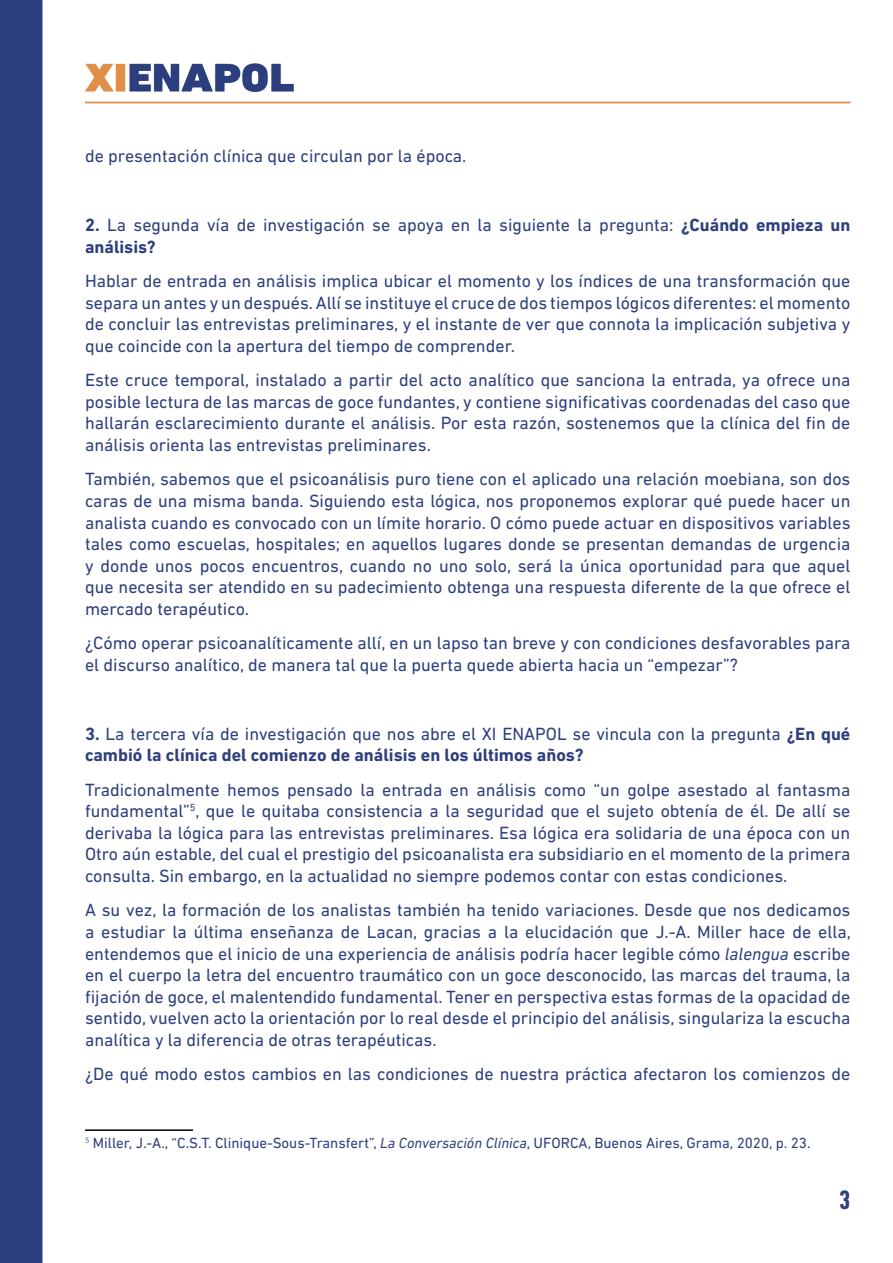
<style>
.page{position:relative;width:893px;height:1263px;background:#fff}
.page>*{position:absolute;margin:0;border:0;box-sizing:border-box;transform-origin:0 0}
.t1{font:700 condensed 27px "DIN Next LT Pro";color:#2e3f7d}
.t2{font:18px/21.6px "DIN Next LT Pro";color:#2e3f7d;text-align:justify}
.t3{font:15px "DIN Next LT Pro";color:#2e3f7d}
.s1{font-weight:700}
.s2{font-style:italic}
</style>
<div class="page">
<img style="left:0;top:0;width:851px;height:1263px">
<hr style="left:85px;top:1129px;width:108px;height:2px;background:#000">
<p class="t2" style="left:85px;top:145px;width:383px">de presentación clínica que circulan por la época.</p>
<p class="t2" style="left:85px;top:214px;width:767px"><span class="s1">2.</span> La segunda vía de investigación se apoya en la siguiente la pregunta: <span class="s1">¿Cuándo empieza un análisis?</span></p>
<p class="t2" style="left:85px;top:270px;width:767px">Hablar de entrada en análisis implica ubicar el momento y los índices de una transformación que separa un antes y un después. Allí se instituye el cruce de dos tiempos lógicos diferentes: el momento de concluir las entrevistas preliminares, y el instante de ver que connota la implicación subjetiva y que coincide con la apertura del tiempo de comprender.</p>
<p class="t2" style="left:85px;top:369px;width:767px">Este cruce temporal, instalado a partir del acto analítico que sanciona la entrada, ya ofrece una posible lectura de las marcas de goce fundantes, y contiene significativas coordenadas del caso que hallarán esclarecimiento durante el análisis. Por esta razón, sostenemos que la clínica del fin de análisis orienta las entrevistas preliminares.</p>
<p class="t2" style="left:85px;top:468px;width:767px">También, sabemos que el psicoanálisis puro tiene con el aplicado una relación moebiana, son dos caras de una misma banda. Siguiendo esta lógica, nos proponemos explorar qué puede hacer un analista cuando es convocado con un límite horario. O cómo puede actuar en dispositivos variables tales como escuelas, hospitales; en aquellos lugares donde se presentan demandas de urgencia y donde unos pocos encuentros, cuando no uno solo, será la única oportunidad para que aquel que necesita ser atendido en su padecimiento obtenga una respuesta diferente de la que ofrece el mercado terapéutico.</p>
<p class="t2" style="left:85px;top:632px;width:767px">¿Cómo operar psicoanalíticamente allí, en un lapso tan breve y con condiciones desfavorables para el discurso analítico, de manera tal que la puerta quede abierta hacia un “empezar”?</p>
<p class="t2" style="left:85px;top:722px;width:767px"><span class="s1">3.</span> La tercera vía de investigación que nos abre el XI ENAPOL se vincula con la pregunta <span class="s1">¿En qué cambió la clínica del comienzo de análisis en los últimos años?</span></p>
<p class="t2" style="left:85px;top:778px;width:767px">Tradicionalmente hemos pensado la entrada en análisis como “un golpe asestado al fantasma fundamental”<sup>5</sup>, que le quitaba consistencia a la seguridad que el sujeto obtenía de él. De allí se derivaba la lógica para las entrevistas preliminares. Esa lógica era solidaria de una época con un Otro aún estable, del cual el prestigio del psicoanalista era subsidiario en el momento de la primera consulta. Sin embargo, en la actualidad no siempre podemos contar con estas condiciones.</p>
<p class="t2" style="left:85px;top:899px;width:767px">A su vez, la formación de los analistas también ha tenido variaciones. Desde que nos dedicamos a estudiar la última enseñanza de Lacan, gracias a la elucidación que J.-A. Miller hace de ella, entendemos que el inicio de una experiencia de análisis podría hacer legible cómo <span class="s2">lalengua</span> escribe en el cuerpo la letra del encuentro traumático con un goce desconocido, las marcas del trauma, la fijación de goce, el malentendido fundamental. Tener en perspectiva estas formas de la opacidad de sentido, vuelven acto la orientación por lo real desde el principio del análisis, singulariza la escucha analítica y la diferencia de otras terapéuticas.</p>
<p class="t2" style="left:85px;top:1063px;width:767px">¿De qué modo estos cambios en las condiciones de nuestra práctica afectaron los comienzos de</p>
<p class="t3" style="left:85px;top:1134px;width:727px"><sup>5</sup> Miller, J.-A., “C.S.T. Clinique-Sous-Transfert”, <span class="s2">La Conversación Clínica</span>, UFORCA, Buenos Aires, Grama, 2020, p. 23.</p>
<h1 class="t1" style="left:839px;top:1184px;width:13px">3</h1>
</div>
